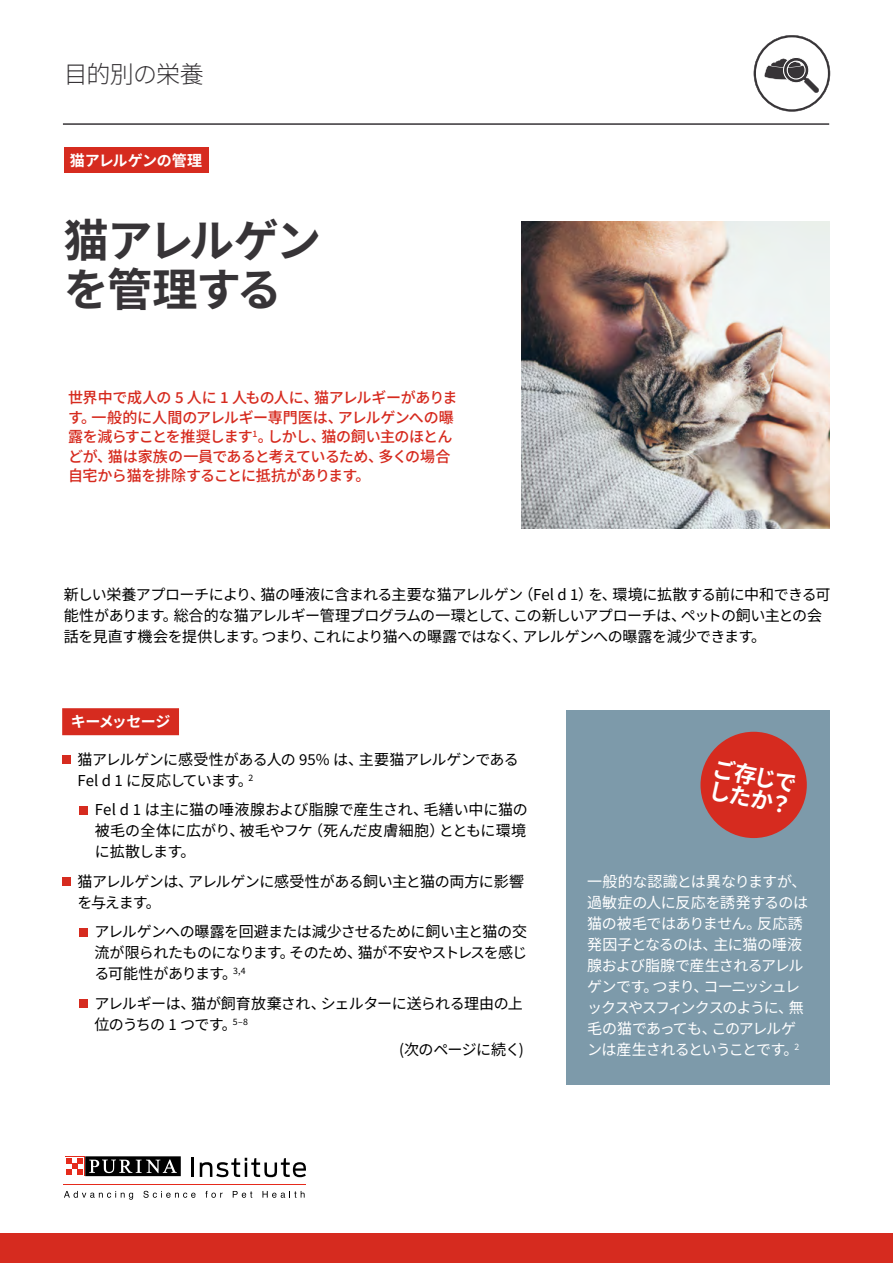
<style>
.page{position:relative;width:893px;height:1263px;background:#fff}
.page>*{position:absolute;margin:0;border:0;box-sizing:border-box;transform-origin:0 0}
.t1{font:700 45px/48.6px "Noto Sans JP";letter-spacing:-.035em;color:#373437}
.t2{font:300 24px "Noto Sans JP";letter-spacing:-.035em;color:#373437}
.t3{font:700 22.35px/22.4px "Noto Sans JP";color:#fff}
.t4{font:15px/21px "Noto Sans JP";letter-spacing:-.035em;color:#000}
.t5{font:15px/21px "Noto Sans JP";letter-spacing:-.045em;color:#fff}
.t6{font:500 15px/19.5px "Noto Sans JP";letter-spacing:-.03em;color:#d62b1f}
.t7{font:700 15px "Noto Sans JP";letter-spacing:-.02em;color:#fff}
.t8{font:700 15px "Noto Sans JP";letter-spacing:-.04em;color:#fff}
.s1{font-weight:700;color:#fff}
</style>
<div class="page">
<div style="left:62px;top:708px;width:117px;height:27px;background:#d62b1f"></div>
<div style="left:62px;top:755px;width:9px;height:9px;background:#d62b1f"></div>
<div style="left:79px;top:806px;width:9px;height:8px;background:#d62b1f"></div>
<div style="left:62px;top:877px;width:9px;height:9px;background:#d62b1f"></div>
<div style="left:79px;top:928px;width:9px;height:8px;background:#d62b1f"></div>
<div style="left:79px;top:999px;width:9px;height:9px;background:#d62b1f"></div>
<div style="left:0;top:1233px;width:893px;height:30px;background:#d62b1f"></div>
<hr style="left:63px;top:123px;width:766px;height:2px;background:#373437">
<hr style="left:64px;top:1184px;width:242px;height:1px;background:#e52a1b">
<svg style="left:192px;top:1158px;width:2px;height:19px"></svg>
<svg style="left:200px;top:1158px;width:106px;height:19px"></svg>
<svg style="left:64px;top:1191px;width:69px;height:9px"></svg>
<svg style="left:143px;top:1191px;width:53px;height:7px"></svg>
<svg style="left:205px;top:1191px;width:18px;height:7px"></svg>
<svg style="left:233px;top:1191px;width:19px;height:7px"></svg>
<svg style="left:262px;top:1191px;width:43px;height:7px"></svg>
<svg style="left:85px;top:1176px;width:96px;height:1px"></svg>
<svg style="left:65px;top:1156px;width:20px;height:20px"></svg>
<div style="left:85px;top:1156px;width:96px;height:20px;background:#000"></div>
<svg style="left:89px;top:1159px;width:88px;height:14px"></svg>
<div style="left:65px;top:1157px;width:19px;height:18px;background:#fff"></div>
<svg style="left:66px;top:1158px;width:17px;height:17px"></svg>
<img style="left:522px;top:221px;width:307px;height:307px">
<svg style="left:754px;top:35px;width:76px;height:77px"></svg>
<div style="left:64px;top:147px;width:144px;height:26px;background:#d62b1f"></div>
<div style="left:566px;top:710px;width:263px;height:375px;background:#7d9aaa"></div>
<div style="left:700px;top:732px;width:107px;height:106px;background:#d62b1f;border-radius:50%"></div>
<h2 class="t2" style="left:64px;top:61px;width:142px">目的別の栄養</h2>
<p class="t7" style="left:70px;top:152px;width:134px">猫アレルゲンの管理</p>
<h1 class="t1" style="left:64px;top:217px;width:259px">猫アレルゲンを管理する</h1>
<p class="t6" style="left:68px;top:388px;width:391px">世界中で成人の 5 人に 1 人もの人に、猫アレルギーがあります。一般的に人間のアレルギー専門医は、アレルゲンへの曝露を減らすことを推奨します<sup>1</sup>。しかし、猫の飼い主のほとんどが、猫は家族の一員であると考えているため、多くの場合自宅から猫を排除することに抵抗があります。</p>
<p class="t4" style="left:64px;top:585px;width:768px">新しい栄養アプローチにより、猫の唾液に含まれる主要な猫アレルゲン（Fel d 1）を、環境に拡散する前に中和できる可能性があります。総合的な猫アレルギー管理プログラムの一環として、この新しいアプローチは、ペットの飼い主との会話を見直す機会を提供します。つまり、これにより猫への曝露ではなく、アレルゲンへの曝露を減少できます。</p>
<p class="t8" style="left:71px;top:713px;width:101px">キーメッセージ</p>
<p class="t4" style="left:77px;top:749px;width:443px">猫アレルゲンに感受性がある人の 95% は、主要猫アレルゲンである<br>Fel d 1 に反応しています。<sup>2</sup></p>
<p class="t4" style="left:95px;top:799px;width:435px;text-align:justify">Fel d 1 は主に猫の唾液腺および脂腺で産生され、毛繕い中に猫の被毛の全体に広がり、被毛やフケ（死んだ皮膚細胞）とともに環境に拡散します。</p>
<p class="t4" style="left:77px;top:871px;width:448px">猫アレルゲンは、アレルゲンに感受性がある飼い主と猫の両方に影響を与えます。</p>
<p class="t4" style="left:94px;top:921px;width:434px;text-align:justify">アレルゲンへの曝露を回避または減少させるために飼い主と猫の交流が限られたものになります。そのため、猫が不安やストレスを感じる可能性があります。<sup>3,4</sup></p>
<p class="t4" style="left:94px;top:993px;width:430px">アレルギーは、猫が飼育放棄され、シェルターに送られる理由の上位のうちの 1 つです。<sup>5–8</sup> <span class="s1">ーメッセージ</span></p>
<p class="t4" style="left:399px;top:1039px;width:126px">(次のページに続く)</p>
<h3 class="t3" style="left:715px;top:757px;width:87px;rotate:11deg">ご存じでしたか？</h3>
<p class="t5" style="left:587px;top:871px;width:222px">一般的な認識とは異なりますが、過敏症の人に反応を誘発するのは猫の被毛ではありません。反応誘発因子となるのは、主に猫の唾液腺および脂腺で産生されるアレルゲンです。つまり、コーニッシュレックスやスフィンクスのように、無毛の猫であっても、このアレルゲンは産生されるということです。<sup>2</sup></p>
</div>
